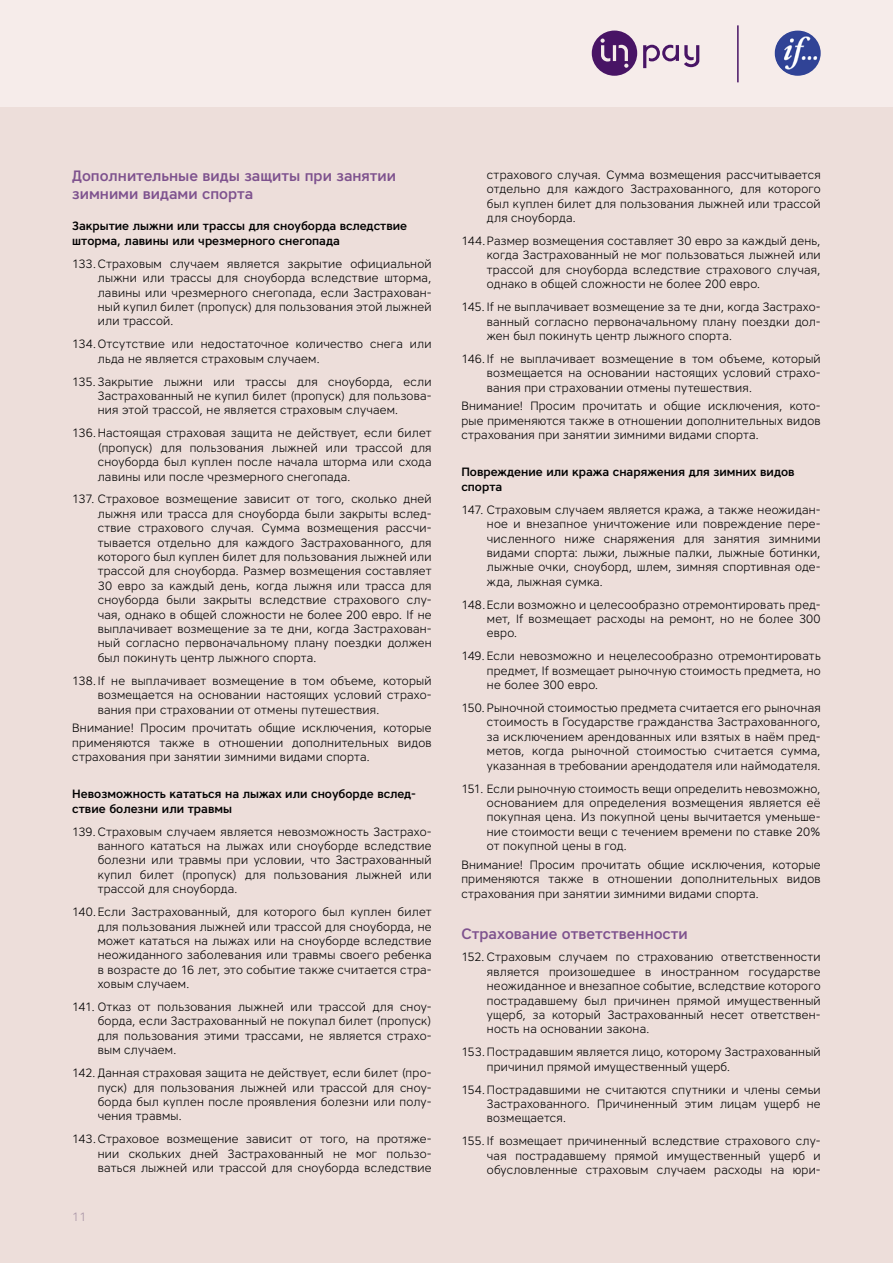
<style>
.page{position:relative;width:893px;height:1263px;background:#fff}
.page>*{position:absolute;margin:0;border:0;box-sizing:border-box;transform-origin:0 0}
.t1{font:500 15px/18px "Core Sans A55";color:#7e528e}
.t2{font:300 12px/14.4px "Core Sans A35";letter-spacing:.02em;color:#000;text-align:justify}
.t3{font:500 12px/14.4px "Core Sans A55";color:#000}
.t4{font:300 12px "Core Sans A35";color:#a995a6}
</style>
<div class="page">
<div style="left:0;top:106px;width:893px;height:1157px;background:#eddeda"></div>
<div style="left:0;top:0;width:893px;height:106px;background:#f6ecea"></div>
<svg style="left:592px;top:31px;width:107px;height:45px"></svg>
<img style="left:775px;top:31px;width:46px;height:45px;border-radius:23px">
<hr style="left:737px;top:25px;width:2px;height:57px;background:#481465">
<p class="t1" style="left:72px;top:166px;width:325px">Дополнительные виды защиты при занятии зимними видами спорта</p>
<p class="t3" style="left:72px;top:219px;width:336px">Закрытие лыжни или трассы для сноуборда вследствие шторма, лавины или чрезмерного снегопада</p>
<p class="t2" style="left:98px;top:256px;width:335px;text-indent:-26px">133.Страховым случаем является закрытие официальной лыжни или трассы для сноуборда вследствие шторма, лавины или чрезмерного снегопада, если Застрахован&shy;ный купил билет (пропуск) для пользования этой лыжней или трассой.</p>
<p class="t2" style="left:98px;top:337px;width:335px;text-indent:-26px">134.Отсутствие или недостаточное количество снега или льда не является страховым случаем.</p>
<p class="t2" style="left:98px;top:374px;width:335px;text-indent:-26px">135. Закрытие лыжни или трассы для сноуборда, если Застрахованный не купил билет (пропуск) для пользова&shy;ния этой трассой, не является страховым случаем.</p>
<p class="t2" style="left:98px;top:426px;width:335px;text-indent:-26px">136.Настоящая страховая защита не действует, если билет (пропуск) для пользования лыжней или трассой для сноуборда был куплен после начала шторма или схода лавины или после чрезмерного снегопада.</p>
<p class="t2" style="left:98px;top:492px;width:335px;text-indent:-26px">137. Страховое возмещение зависит от того, сколько дней лыжня или трасса для сноуборда были закрыты вслед&shy;ствие страхового случая. Сумма возмещения рассчи&shy;тывается отдельно для каждого Застрахованного, для которого был куплен билет для пользования лыжней или трассой для сноуборда. Размер возмещения составляет 30 евро за каждый день, когда лыжня или трасса для сноуборда были закрыты вследствие страхового слу&shy;чая, однако в общей сложности не более 200 евро. If не выплачивает возмещение за те дни, когда Застрахован&shy;ный согласно первоначальному плану поездки должен был покинуть центр лыжного спорта.</p>
<p class="t2" style="left:98px;top:673px;width:335px;text-indent:-26px">138.If не выплачивает возмещение в том объеме, который возмещается на основании настоящих условий страхо&shy;вания при страховании от отмены путешествия.</p>
<p class="t2" style="left:72px;top:720px;width:361px">Внимание! Просим прочитать общие исключения, которые применяются также в отношении дополнительных видов страхования при занятии зимними видами спорта.</p>
<p class="t3" style="left:72px;top:787px;width:345px">Невозможность кататься на лыжах или сноуборде вслед&shy;ствие болезни или травмы</p>
<p class="t2" style="left:98px;top:824px;width:335px;text-indent:-26px">139.Страховым случаем является невозможность Застрахо&shy;ванного кататься на лыжах или сноуборде вследствие болезни или травмы при условии, что Застрахованный купил билет (пропуск) для пользования лыжней или трассой для сноуборда.</p>
<p class="t2" style="left:98px;top:904px;width:335px;text-indent:-26px">140.Если Застрахованный, для которого был куплен билет для пользования лыжней или трассой для сноуборда, не может кататься на лыжах или на сноуборде вследствие неожиданного заболевания или травмы своего ребенка в возрасте до 16 лет, это событие также считается стра&shy;ховым случаем.</p>
<p class="t2" style="left:98px;top:999px;width:335px;text-indent:-26px">141. Отказ от пользования лыжней или трассой для сноу&shy;борда, если Застрахованный не покупал билет (пропуск) для пользования этими трассами, не является страхо&shy;вым случаем.</p>
<p class="t2" style="left:98px;top:1065px;width:335px;text-indent:-26px">142. Данная страховая защита не действует, если билет (про&shy;пуск) для пользования лыжней или трассой для сноу&shy;борда был куплен после проявления болезни или полу&shy;чения травмы.</p>
<p class="t2" style="left:98px;top:1132px;width:335px;text-indent:-26px">143.Страховое возмещение зависит от того, на протяже&shy;нии скольких дней Застрахованный не мог пользо&shy;ваться лыжней или трассой для сноуборда вследствие</p>
<p class="t4" style="left:72px;top:1208px;width:16px">11</p>
<p class="t2" style="left:487px;top:167px;width:335px">страхового случая. Сумма возмещения рассчитывается отдельно для каждого Застрахованного, для которого был куплен билет для пользования лыжней или трассой для сноуборда.</p>
<p class="t2" style="left:487px;top:233px;width:335px;text-indent:-26px">144.Размер возмещения составляет 30 евро за каждый день, когда Застрахованный не мог пользоваться лыжней или трассой для сноуборда вследствие страхового случая, однако в общей сложности не более 200 евро.</p>
<p class="t2" style="left:487px;top:299px;width:335px;text-indent:-26px">145. If не выплачивает возмещение за те дни, когда Застрахо&shy;ванный согласно первоначальному плану поездки дол&shy;жен был покинуть центр лыжного спорта.</p>
<p class="t2" style="left:487px;top:351px;width:335px;text-indent:-26px">146.If не выплачивает возмещение в том объеме, который возмещается на основании настоящих условий страхо&shy;вания при страховании отмены путешествия.</p>
<p class="t2" style="left:461px;top:399px;width:361px">Внимание! Просим прочитать и общие исключения, кото&shy;рые применяются также в отношении дополнительных видов страхования при занятии зимними видами спорта.</p>
<p class="t3" style="left:461px;top:465px;width:335px">Повреждение или кража снаряжения для зимних видов спорта</p>
<p class="t2" style="left:487px;top:502px;width:335px;text-indent:-26px">147. Страховым случаем является кража, а также неожидан&shy;ное и внезапное уничтожение или повреждение пере&shy;численного ниже снаряжения для занятия зимними видами спорта: лыжи, лыжные палки, лыжные ботинки, лыжные очки, сноуборд, шлем, зимняя спортивная оде&shy;жда, лыжная сумка.</p>
<p class="t2" style="left:487px;top:597px;width:335px;text-indent:-26px">148.Если возможно и целесообразно отремонтировать пред&shy;мет, If возмещает расходы на ремонт, но не более 300 евро.</p>
<p class="t2" style="left:487px;top:649px;width:335px;text-indent:-26px">149. Если невозможно и нецелесообразно отремонтировать предмет, If возмещает рыночную стоимость предмета, но не более 300 евро.</p>
<p class="t2" style="left:487px;top:700px;width:335px;text-indent:-26px">150.Рыночной стоимостью предмета считается его рыночная стоимость в Государстве гражданства Застрахованного, за исключением арендованных или взятых в наём пред&shy;метов, когда рыночной стоимостью считается сумма, указанная в требовании арендодателя или наймодателя.</p>
<p class="t2" style="left:487px;top:781px;width:335px;text-indent:-26px">151. Если рыночную стоимость вещи определить невозможно, основанием для определения возмещения является её покупная цена. Из покупной цены вычитается уменьше&shy;ние стоимости вещи с течением времени по ставке 20% от покупной цены в год.</p>
<p class="t2" style="left:461px;top:857px;width:361px">Внимание! Просим прочитать общие исключения, которые применяются также в отношении дополнительных видов страхования при занятии зимними видами спорта.</p>
<p class="t1" style="left:461px;top:924px;width:228px">Страхование ответственности</p>
<p class="t2" style="left:487px;top:950px;width:335px;text-indent:-26px">152. Страховым случаем по страхованию ответственности является произошедшее в иностранном государстве неожиданное и внезапное событие, вследствие которого пострадавшему был причинен прямой имущественный ущерб, за который Застрахованный несет ответствен&shy;ность на основании закона.</p>
<p class="t2" style="left:487px;top:1045px;width:335px;text-indent:-26px">153.Пострадавшим является лицо, которому Застрахованный причинил прямой имущественный ущерб.</p>
<p class="t2" style="left:487px;top:1082px;width:335px;text-indent:-26px">154.Пострадавшими не считаются спутники и члены семьи Застрахованного. Причиненный этим лицам ущерб не возмещается.</p>
<p class="t2" style="left:487px;top:1134px;width:335px;text-indent:-26px">155.If возмещает причиненный вследствие страхового слу&shy;чая пострадавшему прямой имущественный ущерб и обусловленные страховым случаем расходы на юри-</p>
</div>
